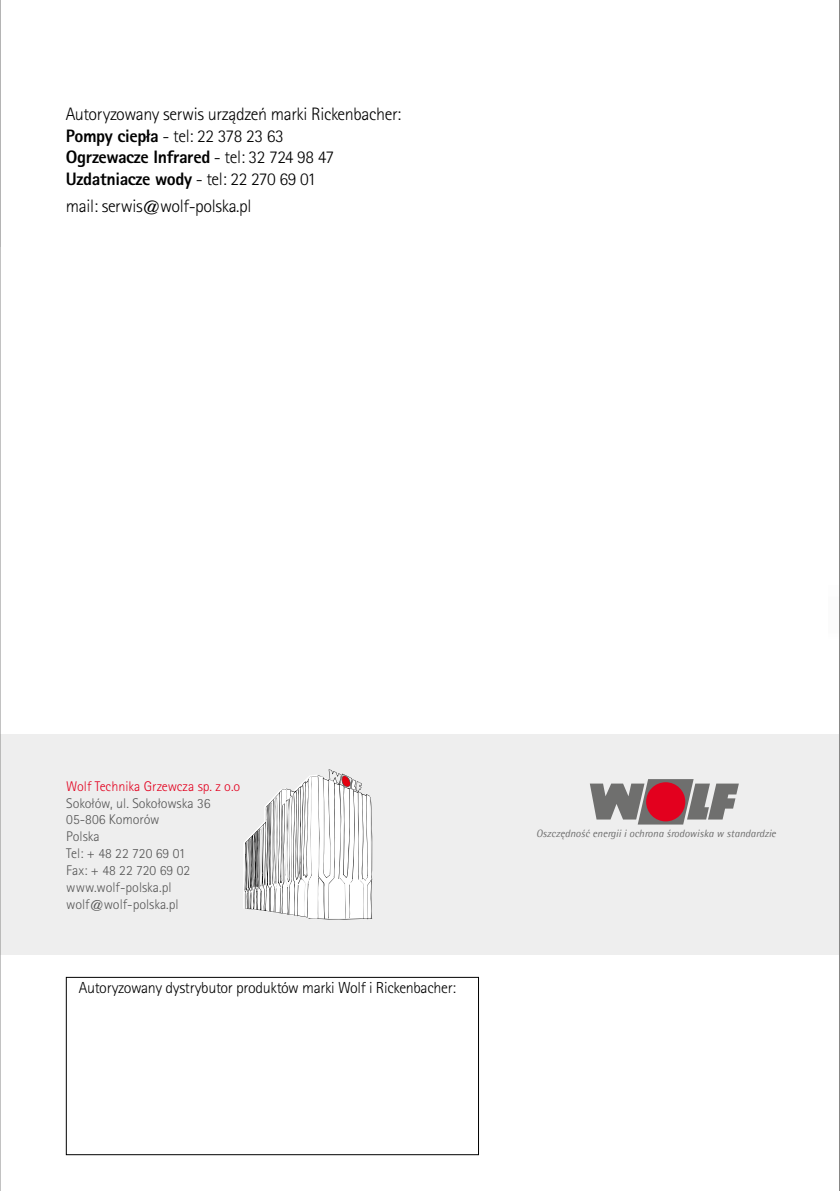
<style>
.page{position:relative;width:840px;height:1191px;background:#fff}
.page>*{position:absolute;margin:0;border:0;box-sizing:border-box;transform-origin:0 0}
.t1{font:300 18px/21.6px "Rotis Sans Serif TOT";letter-spacing:-.02em;color:#000}
.t2{font:300 16px "Rotis Sans Serif TOT";letter-spacing:-.02em;color:#000}
.t3{font:300 14px/16.8px "Rotis Sans Serif TOT";color:#565656}
.t4{font:300 14px "Rotis Sans Serif TOT";color:#e3001e}
.t5{font:italic 10.6px "Agfa Rotis Semisans";color:#6f6f6f}
.s1{font-weight:800}
</style>
<div class="page">
<div style="left:0;top:734px;width:839px;height:221px;background:#eee"></div>
<hr style="left:0;top:0;width:1px;height:1191px;background:#878786">
<hr style="left:838px;top:0;width:1px;height:1191px;background:#878786">
<svg style="left:243px;top:769px;width:129px;height:150px"></svg>
<svg style="left:590px;top:779px;width:148px;height:45px"></svg>
<div style="left:645px;top:782px;width:40px;height:39px;background:#e3001e;border-radius:50%"></div>
<div style="left:66px;top:977px;width:412px;height:178px;border:1px solid #000"></div>
<p class="t1" style="left:66px;top:103px;width:337px">Autoryzowany serwis urządzeń marki Rickenbacher:<br><span class="s1">Pompy ciepła</span> - tel: 22 378 23 63<br><span class="s1">Ogrzewacze Infrared</span> - tel: 32 724 98 47<br><span class="s1">Uzdatniacze wody</span> - tel: 22 270 69 01</p>
<p class="t1" style="left:66px;top:195px;width:187px">mail: serwis@wolf-polska.pl</p>
<p class="t4" style="left:66px;top:778px;width:175px">Wolf Technika Grzewcza sp. z o.o</p>
<p class="t3" style="left:66px;top:794px;width:146px">Sokołów, ul. Sokołowska 36<br>05-806 Komorów<br>Polska<br>Tel: + 48 22 720 69 01<br>Fax: + 48 22 720 69 02 www.wolf-polska.pl wolf@wolf-polska.pl</p>
<p class="t2" style="left:79px;top:978px;width:378px">Autoryzowany dystrybutor produktów marki Wolf i Rickenbacher:</p>
<p class="t5" style="left:535px;top:826px;width:241px">Oszczędność energii i ochrona środowiska w standardzie</p>
</div>
